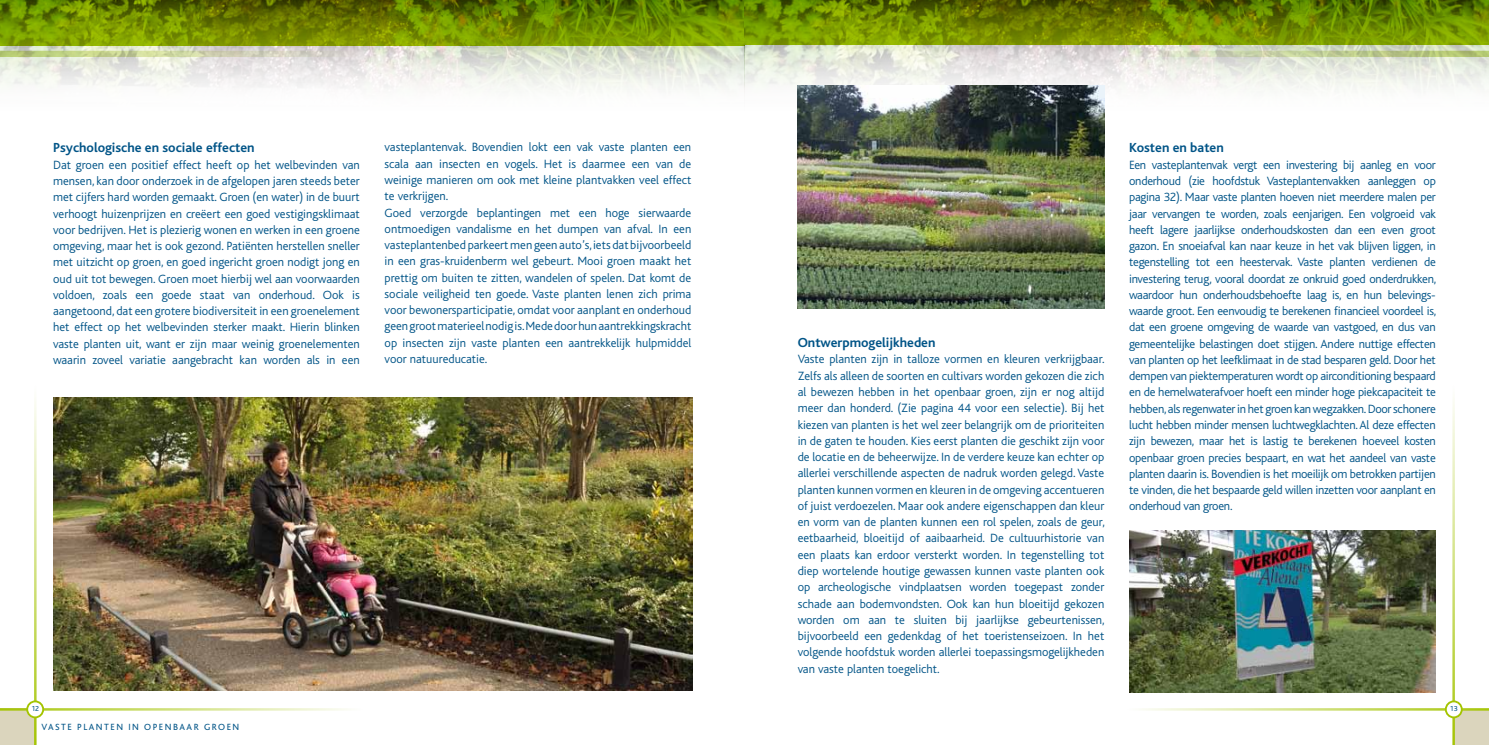
<style>
.page{position:relative;width:1489px;height:745px;background:#fff}
.page>*{position:absolute;margin:0;border:0;box-sizing:border-box;transform-origin:0 0}
.t1{font:700 13.75px "Bliss";color:#005487}
.t2{font:300 12.5px/16.2px "Bliss";color:#005487;text-align:justify}
.t3{font:9.38px "Bliss";letter-spacing:.16em;color:#005487}
.t4{font:7.5px "Bliss";color:#005487}
</style>
<div class="page">
<div style="left:0;top:708px;width:35px;height:36px;background:#dbd5bd"></div>
<hr style="left:34px;top:382px;width:3px;height:362px;background:#a4c400">
<hr style="left:0;top:707px;width:363px;height:3px;background:#a4c400">
<img style="left:0;top:0;width:1488px;height:181px">
<div style="left:27px;top:701px;width:16px;height:16px;background:#fff;border-radius:50%"></div>
<div style="left:26px;top:700px;width:18px;height:17px;border:2px solid #a4c400;border-radius:50%"></div>
<div style="left:1453px;top:709px;width:35px;height:35px;background:#dbd5bd"></div>
<hr style="left:1452px;top:382px;width:2px;height:362px;background:#a4c400">
<svg style="left:1125px;top:51px;width:363px;height:6px;background:#c5cf9f"></svg>
<hr style="left:1125px;top:707px;width:363px;height:3px;background:#a4c400">
<svg style="left:744px;top:0;width:744px;height:45px;background:#6d8600"></svg>
<div style="left:1445px;top:701px;width:16px;height:16px;background:#fff;border-radius:50%"></div>
<div style="left:1444px;top:700px;width:18px;height:17px;border:2px solid #a4c400;border-radius:50%"></div>
<img style="left:53px;top:397px;width:639px;height:293px">
<img style="left:797px;top:86px;width:307px;height:223px">
<img style="left:1129px;top:530px;width:306px;height:161px">
<p class="t1" style="left:53px;top:141px;width:203px">Psychologische en sociale effecten</p>
<p class="t2" style="left:53px;top:157px;width:308px">Dat groen een positief effect heeft op het welbevinden van mensen, kan door onderzoek in de afgelopen jaren steeds beter met cijfers hard worden gemaakt. Groen (en water) in de buurt verhoogt huizenprijzen en creëert een goed vestigingsklimaat voor bedrijven. Het is plezierig wonen en werken in een groene omgeving, maar het is ook gezond. Patiënten herstellen sneller met uitzicht op groen, en goed ingericht groen nodigt jong en oud uit tot bewegen. Groen moet hierbij wel aan voorwaarden voldoen, zoals een goede staat van onderhoud. Ook is aangetoond, dat een grotere biodiversiteit in een groenelement het effect op het welbevinden sterker maakt. Hierin blinken vaste planten uit, want er zijn maar weinig groenelementen waarin zoveel variatie aangebracht kan worden als in een</p>
<p class="t2" style="left:384px;top:139px;width:308px;text-align:left">vasteplantenvak. Bovendien lokt een vak vaste planten een scala aan insecten en vogels. Het is daarmee een van de weinige manieren om ook met kleine plantvakken veel effect te verkrijgen.<br>Goed verzorgde beplantingen met een hoge sierwaarde ontmoedigen vandalisme en het dumpen van afval. In een vasteplantenbed parkeert men geen auto’s, iets dat bijvoorbeeld in een gras-kruidenberm wel gebeurt. Mooi groen maakt het prettig om buiten te zitten, wandelen of spelen. Dat komt de sociale veiligheid ten goede. Vaste planten lenen zich prima voor bewonersparticipatie, omdat voor aanplant en onderhoud geen groot materieel nodig is. Mede door hun aantrekkingskracht op insecten zijn vaste planten een aantrekkelijk hulpmiddel voor natuureducatie.</p>
<p class="t1" style="left:1129px;top:141px;width:96px">Kosten en baten</p>
<p class="t2" style="left:1129px;top:157px;width:308px">Een vasteplantenvak vergt een investering bij aanleg en voor onderhoud (zie hoofdstuk Vasteplantenvakken aanleggen op pagina 32). Maar vaste planten hoeven niet meerdere malen per jaar vervangen te worden, zoals eenjarigen. Een volgroeid vak heeft lagere jaarlijkse onderhoudskosten dan een even groot gazon. En snoeiafval kan naar keuze in het vak blijven liggen, in tegenstelling tot een heestervak. Vaste planten verdienen de investering terug, vooral doordat ze onkruid goed onderdrukken, waardoor hun onderhoudsbehoefte laag is, en hun belevings&shy;waarde groot. Een eenvoudig te berekenen financieel voordeel is, dat een groene omgeving de waarde van vastgoed, en dus van gemeentelijke belastingen doet stijgen. Andere nuttige effecten van planten op het leefklimaat in de stad besparen geld. Door het dempen van piektemperaturen wordt op airconditioning bespaard en de hemelwaterafvoer hoeft een minder hoge piekcapaciteit te hebben, als regenwater in het groen kan wegzakken. Door schonere lucht hebben minder mensen luchtwegklachten. Al deze effecten zijn bewezen, maar het is lastig te berekenen hoeveel kosten openbaar groen precies bespaart, en wat het aandeel van vaste planten daarin is. Bovendien is het moeilijk om betrokken partijen te vinden, die het bespaarde geld willen inzetten voor aanplant en onderhoud van groen.</p>
<p class="t1" style="left:797px;top:335px;width:139px">Ontwerpmogelijkheden</p>
<p class="t2" style="left:797px;top:351px;width:308px">Vaste planten zijn in talloze vormen en kleuren verkrijgbaar.<br>Zelfs als alleen de soorten en cultivars worden gekozen die zich al bewezen hebben in het openbaar groen, zijn er nog altijd meer dan honderd. (Zie pagina 44 voor een selectie). Bij het kiezen van planten is het wel zeer belangrijk om de prioriteiten in de gaten te houden. Kies eerst planten die geschikt zijn voor de locatie en de beheerwijze. In de verdere keuze kan echter op allerlei verschillende aspecten de nadruk worden gelegd. Vaste planten kunnen vormen en kleuren in de omgeving accentueren of juist verdoezelen. Maar ook andere eigenschappen dan kleur en vorm van de planten kunnen een rol spelen, zoals de geur, eetbaarheid, bloeitijd of aaibaarheid. De cultuurhistorie van een plaats kan erdoor versterkt worden. In tegenstelling tot diep wortelende houtige gewassen kunnen vaste planten ook op archeologische vindplaatsen worden toegepast zonder schade aan bodemvondsten. Ook kan hun bloeitijd gekozen worden om aan te sluiten bij jaarlijkse gebeurtenissen, bijvoorbeeld een gedenkdag of het toeristenseizoen. In het volgende hoofdstuk worden allerlei toepassingsmogelijkheden van vaste planten toegelicht.</p>
<p class="t4" style="left:31px;top:704px;width:9px">12</p>
<p class="t4" style="left:1449px;top:704px;width:9px">13</p>
<p class="t3" style="left:42px;top:721px;width:199px">VASTE PLANTEN IN OPENBAAR GROEN</p>
</div>
